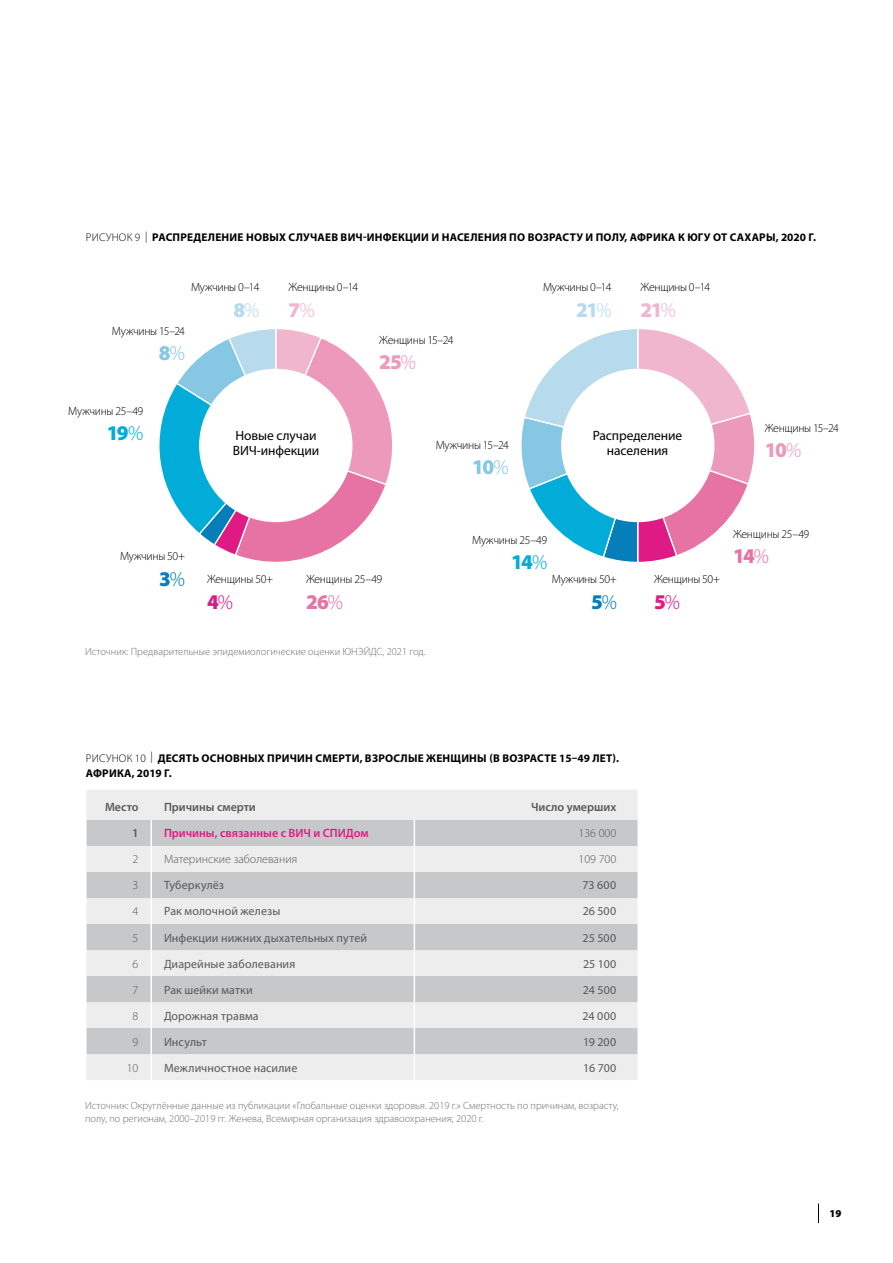
<style>
.page{position:relative;width:893px;height:1263px;background:#fff}
.page>*{position:absolute;margin:0;border:0;box-sizing:border-box;transform-origin:0 0}
.t1{font:900 21px "Myriad Pro";color:#ec99bb}
.t2{font:900 21px "Myriad Pro";color:#e773a5}
.t3{font:900 21px "Myriad Pro";color:#01add8}
.t4{font:900 21px "Myriad Pro";color:#f0b6ce}
.t5{font:900 21px "Myriad Pro";color:#86c7e4}
.t6{font:900 21px "Myriad Pro";color:#b7dbed}
.t7{font:900 21px "Myriad Pro";color:#e01a85}
.t8{font:900 21px "Myriad Pro";color:#067eba}
.t9{font:13.5px/15px "Myriad Pro";letter-spacing:-.005em;color:#000;text-align:center}
.t10{font:300 12px "Myriad Pro";letter-spacing:-.03em;color:#000}
.t11{font:12px "Myriad Pro";letter-spacing:.01em;color:#58595b}
.t12{font:300 12px "Myriad Pro";color:#58595b}
.t13{font:600 12px "Myriad Pro";color:#58595b}
.t14{font:600 12px "Myriad Pro";color:#e01a85}
.t15{font:700 11.25px/15px "Myriad Pro";letter-spacing:.02em;color:#000}
.t16{font:300 10.5px/12.6px "Myriad Pro";color:#6d6e71}
.t17{font:900 10.5px "Myriad Pro";color:#000}
.s1{font-weight:300}
</style>
<div class="page">
<svg style="left:818px;top:1203px;width:1px;height:20px"></svg>
<div style="left:87px;top:790px;width:550px;height:290px;background:#ededee"></div>
<svg style="left:87px;top:820px;width:550px;height:234px;background:#d7d8d9"></svg>
<svg style="left:414px;top:820px;width:1px;height:260px"></svg>
<svg style="left:151px;top:820px;width:1px;height:260px"></svg>
<svg style="left:159px;top:329px;width:234px;height:233px"></svg>
<div style="left:200px;top:369px;width:152px;height:152px;background:#fff;border-radius:50%"></div>
<svg style="left:521px;top:329px;width:234px;height:233px"></svg>
<div style="left:562px;top:369px;width:152px;height:152px;background:#fff;border-radius:50%"></div>
<p class="t15" style="left:86px;top:230px;width:731px"><span class="s1">РИСУНОК 9 |</span> РАСПРЕДЕЛЕНИЕ НОВЫХ СЛУЧАЕВ ВИЧ-ИНФЕКЦИИ И НАСЕЛЕНИЯ ПО ВОЗРАСТУ И ПОЛУ, АФРИКА К ЮГУ ОТ САХАРЫ, 2020 Г.</p>
<p class="t10" style="left:191px;top:280px;width:70px">Мужчины 0–14</p>
<h1 class="t6" style="left:233px;top:295px;width:28px">8<span class="s1">%</span></h1>
<p class="t10" style="left:112px;top:324px;width:75px">Мужчины 15–24</p>
<h1 class="t5" style="left:159px;top:339px;width:28px">8<span class="s1">%</span></h1>
<p class="t10" style="left:289px;top:280px;width:71px">Женщины 0–14</p>
<h1 class="t4" style="left:289px;top:295px;width:28px">7<span class="s1">%</span></h1>
<p class="t10" style="left:68px;top:403px;width:77px">Мужчины 25–49</p>
<h1 class="t3" style="left:107px;top:419px;width:38px">19<span class="s1">%</span></h1>
<p class="t9" style="left:233px;top:428px;width:88px;text-align:left">Новые случаи<br>ВИЧ-инфекции</p>
<p class="t10" style="left:379px;top:333px;width:76px">Женщины 15–24</p>
<h1 class="t1" style="left:379px;top:348px;width:38px">25<span class="s1">%</span></h1>
<p class="t10" style="left:436px;top:438px;width:75px">Мужчины 15–24</p>
<h1 class="t5" style="left:472px;top:453px;width:38px">10<span class="s1">%</span></h1>
<p class="t10" style="left:543px;top:280px;width:70px">Мужчины 0–14</p>
<h1 class="t6" style="left:576px;top:295px;width:37px">21<span class="s1">%</span></h1>
<p class="t10" style="left:641px;top:280px;width:71px">Женщины 0–14</p>
<h1 class="t4" style="left:641px;top:295px;width:37px">21<span class="s1">%</span></h1>
<p class="t9" style="left:593px;top:428px;width:91px">Распределение населения</p>
<p class="t10" style="left:765px;top:421px;width:76px">Женщины 15–24</p>
<h1 class="t1" style="left:765px;top:436px;width:38px">10<span class="s1">%</span></h1>
<p class="t10" style="left:120px;top:549px;width:67px">Мужчины 50+</p>
<h1 class="t8" style="left:159px;top:564px;width:27px">3<span class="s1">%</span></h1>
<p class="t10" style="left:207px;top:572px;width:68px">Женщины 50+</p>
<h1 class="t7" style="left:207px;top:587px;width:27px">4<span class="s1">%</span></h1>
<p class="t10" style="left:306px;top:572px;width:78px">Женщины 25–49</p>
<h1 class="t2" style="left:306px;top:587px;width:38px">26<span class="s1">%</span></h1>
<p class="t16" style="left:85px;top:645px;width:342px">Источник: Предварительные эпидемиологические оценки ЮНЭЙДС, 2021 год.</p>
<p class="t10" style="left:472px;top:532px;width:77px">Мужчины 25–49</p>
<h1 class="t3" style="left:511px;top:548px;width:37px">14<span class="s1">%</span></h1>
<p class="t10" style="left:552px;top:572px;width:67px">Мужчины 50+</p>
<h1 class="t8" style="left:591px;top:587px;width:27px">5<span class="s1">%</span></h1>
<p class="t10" style="left:654px;top:572px;width:68px">Женщины 50+</p>
<h1 class="t7" style="left:654px;top:587px;width:27px">5<span class="s1">%</span></h1>
<p class="t10" style="left:733px;top:527px;width:78px">Женщины 25–49</p>
<h1 class="t2" style="left:733px;top:542px;width:37px">14<span class="s1">%</span></h1>
<p class="t15" style="left:86px;top:750px;width:535px"><span class="s1">РИСУНОК 10 |</span> ДЕСЯТЬ ОСНОВНЫХ ПРИЧИН СМЕРТИ, ВЗРОСЛЫЕ ЖЕНЩИНЫ (В ВОЗРАСТЕ 15–49 ЛЕТ).<br>АФРИКА, 2019 Г.</p>
<p class="t13" style="left:105px;top:800px;width:35px">Место</p>
<p class="t13" style="left:164px;top:800px;width:93px">Причины смерти</p>
<p class="t13" style="left:531px;top:800px;width:87px">Число умерших</p>
<p class="t13" style="left:132px;top:826px;width:8px">1</p>
<p class="t14" style="left:164px;top:826px;width:206px">Причины, связанные с ВИЧ и СПИДом</p>
<p class="t12" style="left:578px;top:826px;width:39px">136 000</p>
<p class="t12" style="left:133px;top:852px;width:7px">2</p>
<p class="t12" style="left:164px;top:852px;width:135px">Материнские заболевания</p>
<p class="t12" style="left:578px;top:852px;width:39px">109 700</p>
<p class="t12" style="left:133px;top:878px;width:7px">3</p>
<p class="t11" style="left:164px;top:878px;width:62px">Туберкулёз</p>
<p class="t11" style="left:582px;top:878px;width:35px">73 600</p>
<p class="t12" style="left:133px;top:904px;width:7px">4</p>
<p class="t11" style="left:164px;top:904px;width:118px">Рак молочной железы</p>
<p class="t11" style="left:583px;top:904px;width:35px">26 500</p>
<p class="t12" style="left:133px;top:930px;width:7px">5</p>
<p class="t11" style="left:164px;top:930px;width:205px">Инфекции нижних дыхательных путей</p>
<p class="t11" style="left:583px;top:930px;width:35px">25 500</p>
<p class="t12" style="left:133px;top:956px;width:7px">6</p>
<p class="t11" style="left:164px;top:956px;width:133px">Диарейные заболевания</p>
<p class="t11" style="left:583px;top:956px;width:35px">25 100</p>
<p class="t12" style="left:133px;top:982px;width:7px">7</p>
<p class="t11" style="left:164px;top:982px;width:90px">Рак шейки матки</p>
<p class="t11" style="left:583px;top:982px;width:35px">24 500</p>
<p class="t12" style="left:133px;top:1008px;width:7px">8</p>
<p class="t11" style="left:164px;top:1008px;width:96px">Дорожная травма</p>
<p class="t11" style="left:583px;top:1008px;width:35px">24 000</p>
<p class="t12" style="left:133px;top:1034px;width:7px">9</p>
<p class="t11" style="left:164px;top:1034px;width:44px">Инсульт</p>
<p class="t11" style="left:583px;top:1034px;width:34px">19 200</p>
<p class="t12" style="left:127px;top:1060px;width:13px">10</p>
<p class="t11" style="left:164px;top:1060px;width:135px">Межличностное насилие</p>
<p class="t11" style="left:583px;top:1060px;width:34px">16 700</p>
<p class="t16" style="left:85px;top:1099px;width:535px">Источник: Округлённые данные из публикации «Глобальные оценки здоровья. 2019 г.» Смертность по причинам, возрасту, полу, по регионам, 2000–2019 гг. Женева, Всемирная организация здравоохранения; 2020 г.</p>
<p class="t17" style="left:829px;top:1207px;width:14px">19</p>
</div>
